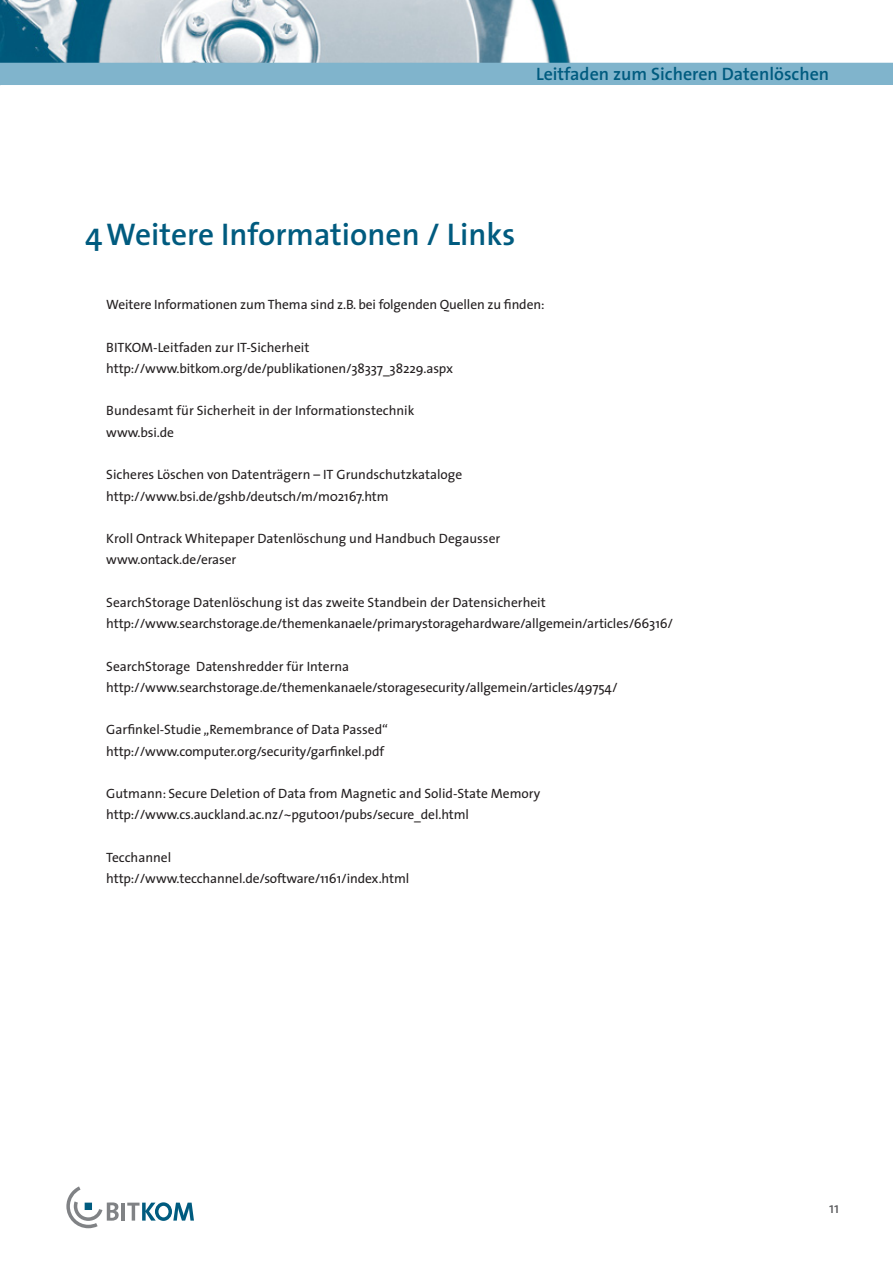
<style>
.page{position:relative;width:893px;height:1263px;background:#fff}
.page>*{position:absolute;margin:0;border:0;box-sizing:border-box;transform-origin:0 0}
.Überschrift_Ebene_1{font:600 31.5px "The Sans";color:#005b7f}
.t1{font:600 18px "The Sans";color:#005b7f}
.t2{font:15px "The Sans";color:#57585a}
.Fließtext{font:13.5px "The Sans";letter-spacing:-.01em;color:#231f20}
.Fließtext_0{font:13.5px "The Sans";color:#231f20}
</style>
<div class="page">
<img style="left:0;top:0;width:618px;height:63px">
<div style="left:0;top:63px;width:893px;height:22px;background:#80b4cc"></div>
<svg style="left:66px;top:1186px;width:53px;height:42px"></svg>
<hr style="left:121px;top:1202px;width:4px;height:18px;background:#808285">
<div style="left:85px;top:1202px;width:7px;height:8px;background:#005b7f"></div>
<svg style="left:127px;top:1202px;width:67px;height:19px"></svg>
<h2 class="t1" style="left:536px;top:59px;width:295px">Leitfaden zum Sicheren Datenlöschen</h2>
<p class="Überschrift_Ebene_1" style="left:85px;top:208px;width:432px">4Weitere Informationen / Links</p>
<p class="Fließtext" style="left:106px;top:293px;width:440px">Weitere Informationen zum Thema sind z.B. bei folgenden Quellen zu finden:</p>
<p class="Fließtext_0" style="left:106px;top:336px;width:205px">BITKOM-Leitfaden zur IT-Sicherheit</p>
<p class="Fließtext" style="left:106px;top:357px;width:348px">http://www.bitkom.org/de/publikationen/38337_38229.aspx</p>
<p class="Fließtext_0" style="left:106px;top:400px;width:310px">Bundesamt für Sicherheit in der Informationstechnik</p>
<p class="Fließtext" style="left:106px;top:421px;width:69px">www.bsi.de</p>
<p class="Fließtext_0" style="left:106px;top:463px;width:357px">Sicheres Löschen von Datenträgern – IT Grundschutzkataloge</p>
<p class="Fließtext" style="left:106px;top:485px;width:284px">http://www.bsi.de/gshb/deutsch/m/m02167.htm</p>
<p class="Fließtext_0" style="left:106px;top:527px;width:395px">Kroll Ontrack Whitepaper Datenlöschung und Handbuch Degausser</p>
<p class="Fließtext" style="left:106px;top:548px;width:131px">www.ontack.de/eraser</p>
<p class="Fließtext_0" style="left:106px;top:591px;width:441px">SearchStorage Datenlöschung ist das zweite Standbein der Datensicherheit</p>
<p class="Fließtext" style="left:106px;top:612px;width:568px">http://www.searchstorage.de/themenkanaele/primarystoragehardware/allgemein/articles/66316/</p>
<p class="Fließtext_0" style="left:106px;top:655px;width:244px">SearchStorage Datenshredder für Interna</p>
<p class="Fließtext" style="left:106px;top:676px;width:513px">http://www.searchstorage.de/themenkanaele/storagesecurity/allgemein/articles/49754/</p>
<p class="Fließtext_0" style="left:106px;top:719px;width:283px">Garfinkel-Studie „Remembrance of Data Passed“</p>
<p class="Fließtext" style="left:106px;top:740px;width:279px">http://www.computer.org/security/garfinkel.pdf</p>
<p class="Fließtext_0" style="left:106px;top:782px;width:435px">Gutmann: Secure Deletion of Data from Magnetic and Solid-State Memory</p>
<p class="Fließtext" style="left:106px;top:804px;width:364px">http://www.cs.auckland.ac.nz/~pgut001/pubs/secure_del.html</p>
<p class="Fließtext_0" style="left:106px;top:846px;width:66px">Tecchannel</p>
<p class="Fließtext" style="left:106px;top:867px;width:304px">http://www.tecchannel.de/software/1161/index.html</p>
<p class="t2" style="left:829px;top:1195px;width:12px">11</p>
</div>
